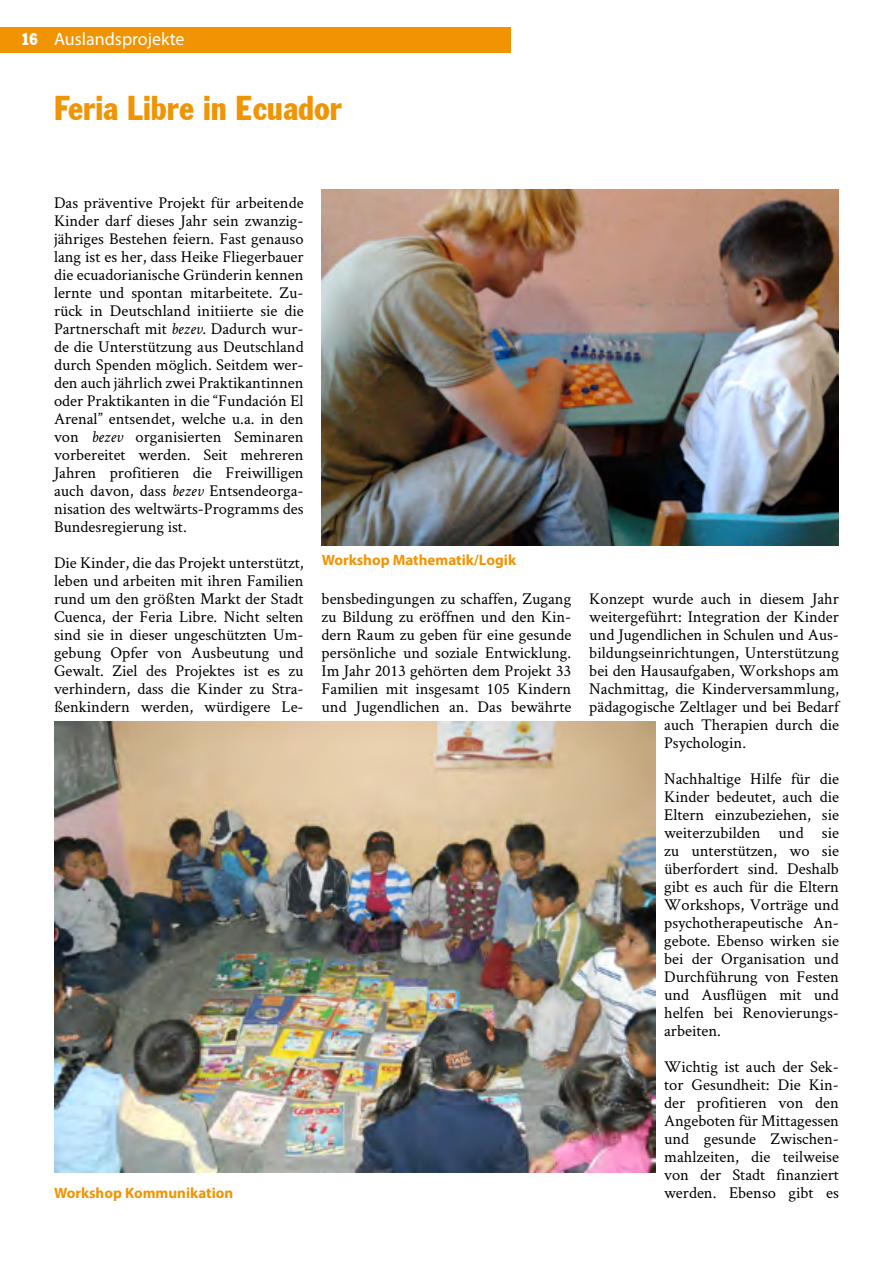
<style>
.page{position:relative;width:893px;height:1263px;background:#fff}
.page>*{position:absolute;margin:0;border:0;box-sizing:border-box;transform-origin:0 0}
.t1{font:36px "Franklin Cond Gothic";color:#f19403}
.t2{font:18px "Myriad Pro";color:#fff}
.t3{font:18px "Franklin Cond Gothic";color:#fff}
.Jb_Normal{font:16.5px/18px "Crimson Text";color:#000;text-align:justify}
.t4{font:700 15px "Myriad Pro";color:#f19403}
.s1{font-style:italic}
</style>
<div class="page">
<div style="left:0;top:27px;width:511px;height:25px;background:#f19403"></div>
<img style="left:54px;top:721px;width:602px;height:451px">
<img style="left:322px;top:189px;width:517px;height:356px">
<p class="t3" style="left:21px;top:29px;width:18px">16</p>
<p class="t2" style="left:54px;top:28px;width:132px">Auslandsprojekte</p>
<h1 class="t1" style="left:54px;top:88px;width:290px">Feria Libre in Ecuador</h1>
<p class="Jb_Normal" style="left:54px;top:193px;width:251px">Das präventive Projekt für arbeitende Kinder darf dieses Jahr sein zwanzig&shy;jähriges Bestehen feiern. Fast genauso lang ist es her, dass Heike Fliegerbauer die ecuadorianische Gründerin kennen lernte und spontan mitarbeitete. Zu&shy;rück in Deutschland initiierte sie die Partnerschaft mit <span class="s1">bezev</span>. Dadurch wur&shy;de die Unterstützung aus Deutschland durch Spenden möglich. Seitdem wer&shy;den auch jährlich zwei Praktikantinnen oder Praktikanten in die “Fundación El Arenal” entsendet, welche u.a. in den von <span class="s1">bezev</span> organisierten Seminaren vorbereitet werden. Seit mehreren Jahren profitieren die Freiwilligen auch davon, dass <span class="s1">bezev</span> Entsendeorga&shy;nisation des weltwärts-Programms des Bundesregierung ist.</p>
<p class="Jb_Normal" style="left:54px;top:553px;width:251px">Die Kinder, die das Projekt unterstützt, leben und arbeiten mit ihren Familien rund um den größten Markt der Stadt Cuenca, der Feria Libre. Nicht selten sind sie in dieser ungeschützten Um&shy;gebung Opfer von Ausbeutung und Gewalt. Ziel des Projektes ist es zu verhindern, dass die Kinder zu Stra&shy;ßenkindern werden, würdigere Le-</p>
<p class="t4" style="left:322px;top:550px;width:196px">Workshop Mathematik/Logik</p>
<p class="Jb_Normal" style="left:322px;top:589px;width:251px">bensbedingungen zu schaffen, Zugang zu Bildung zu eröffnen und den Kin&shy;dern Raum zu geben für eine gesunde persönliche und soziale Entwicklung.<br>Im Jahr 2013 gehörten dem Projekt 33<br>Familien mit insgesamt 105 Kindern und Jugendlichen an. Das bewährte</p>
<p class="Jb_Normal" style="left:589px;top:589px;width:251px">Konzept wurde auch in diesem Jahr</p>
<p class="Jb_Normal" style="left:589px;top:607px;width:251px">weitergeführt: Integration der Kinder</p>
<p class="Jb_Normal" style="left:589px;top:625px;width:251px">und Jugendlichen in Schulen und Aus-</p>
<p class="Jb_Normal" style="left:589px;top:643px;width:251px">bildungseinrichtungen, Unterstützung</p>
<p class="Jb_Normal" style="left:589px;top:661px;width:251px">bei den Hausaufgaben, Workshops am</p>
<p class="Jb_Normal" style="left:589px;top:679px;width:251px">Nachmittag, die Kinderversammlung,</p>
<p class="Jb_Normal" style="left:589px;top:697px;width:251px">pädagogische Zeltlager und bei Bedarf</p>
<p class="Jb_Normal" style="left:664px;top:715px;width:176px">auch Therapien durch die</p>
<p class="Jb_Normal" style="left:664px;top:733px;width:83px">Psychologin.</p>
<p class="Jb_Normal" style="left:664px;top:769px;width:176px">Nachhaltige Hilfe für die Kinder bedeutet, auch die Eltern einzubeziehen, sie weiterzubilden und sie zu unterstützen, wo sie überfordert sind. Deshalb gibt es auch für die Eltern Workshops, Vorträge und psychotherapeutische An&shy;gebote. Ebenso wirken sie bei der Organisation und Durchführung von Festen und Ausflügen mit und helfen bei Renovierungs&shy;arbeiten.</p>
<p class="Jb_Normal" style="left:664px;top:1057px;width:176px">Wichtig ist auch der Sek&shy;tor Gesundheit: Die Kin&shy;der profitieren von den Angeboten für Mittagessen und gesunde Zwischen&shy;mahlzeiten, die teilweise von der Stadt finanziert</p>
<p class="t4" style="left:54px;top:1183px;width:181px">Workshop Kommunikation</p>
<p class="Jb_Normal" style="left:664px;top:1183px;width:176px">werden. Ebenso gibt es</p>
</div>
